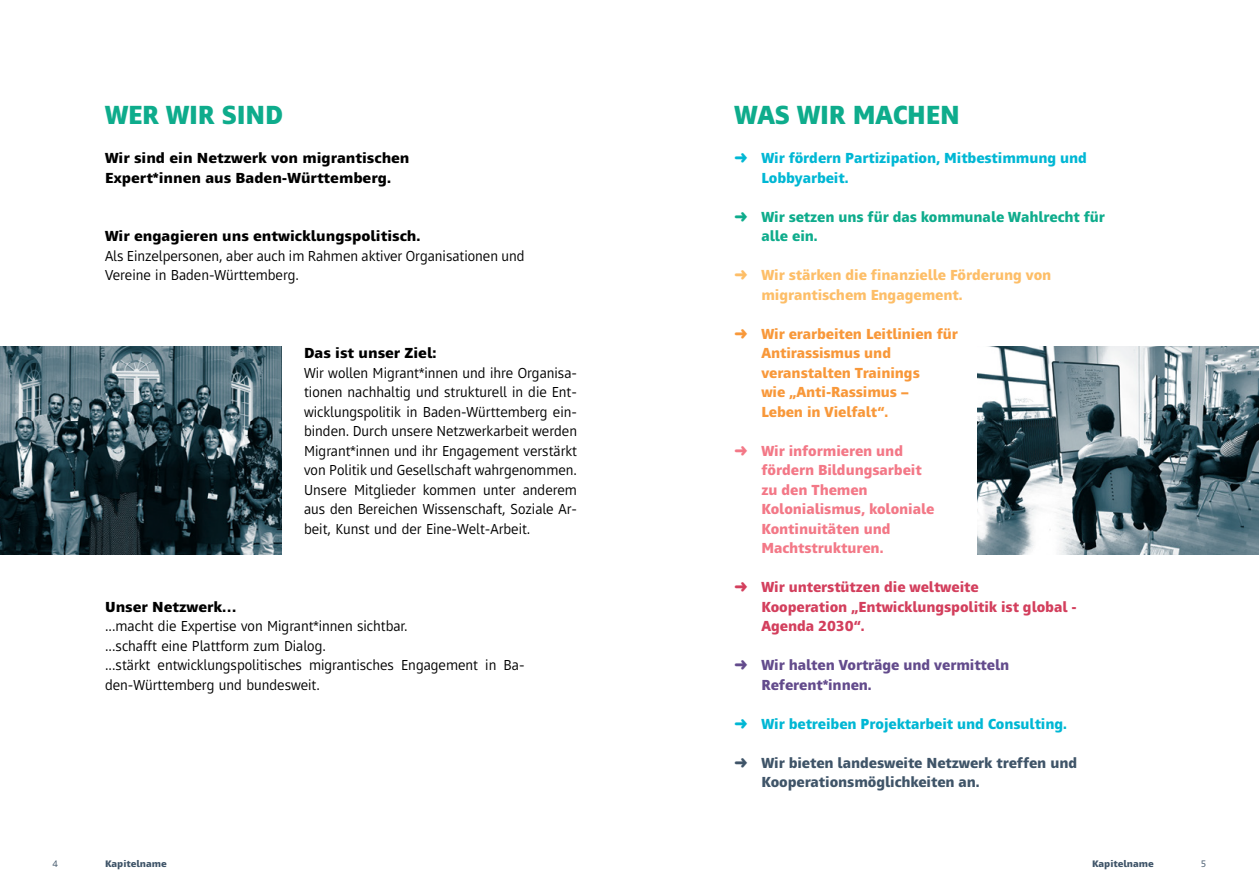
<style>
.page{position:relative;width:1259px;height:893px;background:#fff}
.page>*{position:absolute;margin:0;border:0;box-sizing:border-box;transform-origin:0 0}
.t1{font:800 27px "Mayberry Pro";letter-spacing:-.005em;color:#0eac8c;scale:.95 1}
.t2{font:15px/19.5px "Mayberry Pro";color:#000}
.t3{font:800 15px/19.5px "Mayberry Pro";color:#000}
.t4{font:800 15px/19.5px "Mayberry Pro";letter-spacing:-.005em;color:#f37887;scale:.95 1}
.t5{font:800 15px/19.5px "Mayberry Pro";letter-spacing:-.005em;color:#f8983a;scale:.95 1}
.t6{font:800 15px/19.5px "Mayberry Pro";letter-spacing:-.005em;color:#00b7d4;scale:.95 1}
.t7{font:800 15px/19.5px "Mayberry Pro";letter-spacing:-.005em;color:#d33f5d;scale:.95 1}
.t8{font:800 15px/19.5px "Mayberry Pro";letter-spacing:-.005em;color:#3f5468;scale:.95 1}
.t9{font:800 15px/19.5px "Mayberry Pro";letter-spacing:-.005em;color:#fdbe68;scale:.95 1}
.t10{font:800 15px/19.5px "Mayberry Pro";letter-spacing:-.005em;color:#0eac8c;scale:.95 1}
.t11{font:800 15px/19.5px "Mayberry Pro";letter-spacing:-.005em;color:#634b8c;scale:.95 1}
.t12{font:800 9.75px "Mayberry Pro";color:#3f5468}
.t13{font:9.75px "Mayberry Pro";color:#3f5468}
</style>
<div class="page">
<img style="left:0;top:346px;width:281px;height:208px">
<img style="left:977px;top:346px;width:282px;height:208px">
<h1 class="t1" style="left:105px;top:97px;width:189px">WER WIR SIND</h1>
<p class="t3" style="left:105px;top:148px;width:306px">Wir sind ein Netzwerk von migrantischen<br>Expert*innen aus Baden-Württemberg.</p>
<p class="t3" style="left:105px;top:226px;width:317px">Wir engagieren uns entwicklungspolitisch.</p>
<p class="t2" style="left:105px;top:245px;width:421px">Als Einzelpersonen, aber auch im Rahmen aktiver Organisationen und<br>Vereine in Baden-Württemberg.</p>
<p class="t3" style="left:304px;top:343px;width:134px">Das ist unser Ziel:</p>
<p class="t2" style="left:304px;top:362px;width:274px;text-align:justify">Wir wollen Migrant*innen und ihre Organisa&shy;tionen nachhaltig und strukturell in die Ent&shy;wicklungspolitik in Baden-Württemberg ein&shy;binden. Durch unsere Netzwerkarbeit werden Migrant*innen und ihr Engagement verstärkt von Politik und Gesellschaft wahrgenommen.<br>Unsere Mitglieder kommen unter anderem aus den Bereichen Wissenschaft, Soziale Ar&shy;beit, Kunst und der Eine-Welt-Arbeit.</p>
<p class="t3" style="left:105px;top:596px;width:133px">Unser Netzwerk…</p>
<p class="t2" style="left:105px;top:616px;width:421px">...macht die Expertise von Migrant*innen sichtbar.<br>...schafft eine Plattform zum Dialog.<br>...stärkt entwicklungspolitisches migrantisches Engagement in Ba&shy;den-Württemberg und bundesweit.</p>
<h1 class="t1" style="left:734px;top:97px;width:239px">WAS WIR MACHEN</h1>
<p class="t6" style="left:761px;top:148px;width:344px;text-indent:-27px">➜ Wir fördern Partizipation, Mitbestimmung und<br>Lobbyarbeit.</p>
<p class="t10" style="left:761px;top:206px;width:363px;text-indent:-27px">➜ Wir setzen uns für das kommunale Wahlrecht für alle ein.</p>
<p class="t9" style="left:761px;top:265px;width:307px;text-indent:-27px">➜ Wir stärken die finanzielle Förderung von migrantischem Engagement.</p>
<p class="t5" style="left:761px;top:323px;width:208px;text-indent:-27px">➜ Wir erarbeiten Leitlinien für<br>Antirassismus und veranstalten Trainings<br>wie „Anti-Rassimus –<br>Leben in Vielfalt“.</p>
<p class="t4" style="left:761px;top:440px;width:184px;text-indent:-27px">➜ Wir informieren und fördern Bildungsarbeit zu den Themen<br>Kolonialismus, koloniale<br>Kontinuitäten und<br>Machtstrukturen.</p>
<p class="t7" style="left:761px;top:577px;width:333px;text-indent:-27px">➜ Wir unterstützen die weltweite<br>Kooperation „Entwicklungspolitik ist global -<br>Agenda 2030“.</p>
<p class="t11" style="left:761px;top:655px;width:262px;text-indent:-27px">➜ Wir halten Vorträge und vermitteln<br>Referent*innen.</p>
<p class="t6" style="left:734px;top:713px;width:351px">➜ Wir betreiben Projektarbeit und Consulting.</p>
<p class="t8" style="left:761px;top:752px;width:334px;text-indent:-27px">➜ Wir bieten landesweite Netzwerk treffen und<br>Kooperationsmöglichkeiten an.</p>
<p class="t13" style="left:52px;top:857px;width:7px">4</p>
<p class="t12" style="left:105px;top:857px;width:63px">Kapitelname</p>
<p class="t12" style="left:1092px;top:857px;width:63px">Kapitelname</p>
<p class="t13" style="left:1201px;top:857px;width:7px">5</p>
</div>
